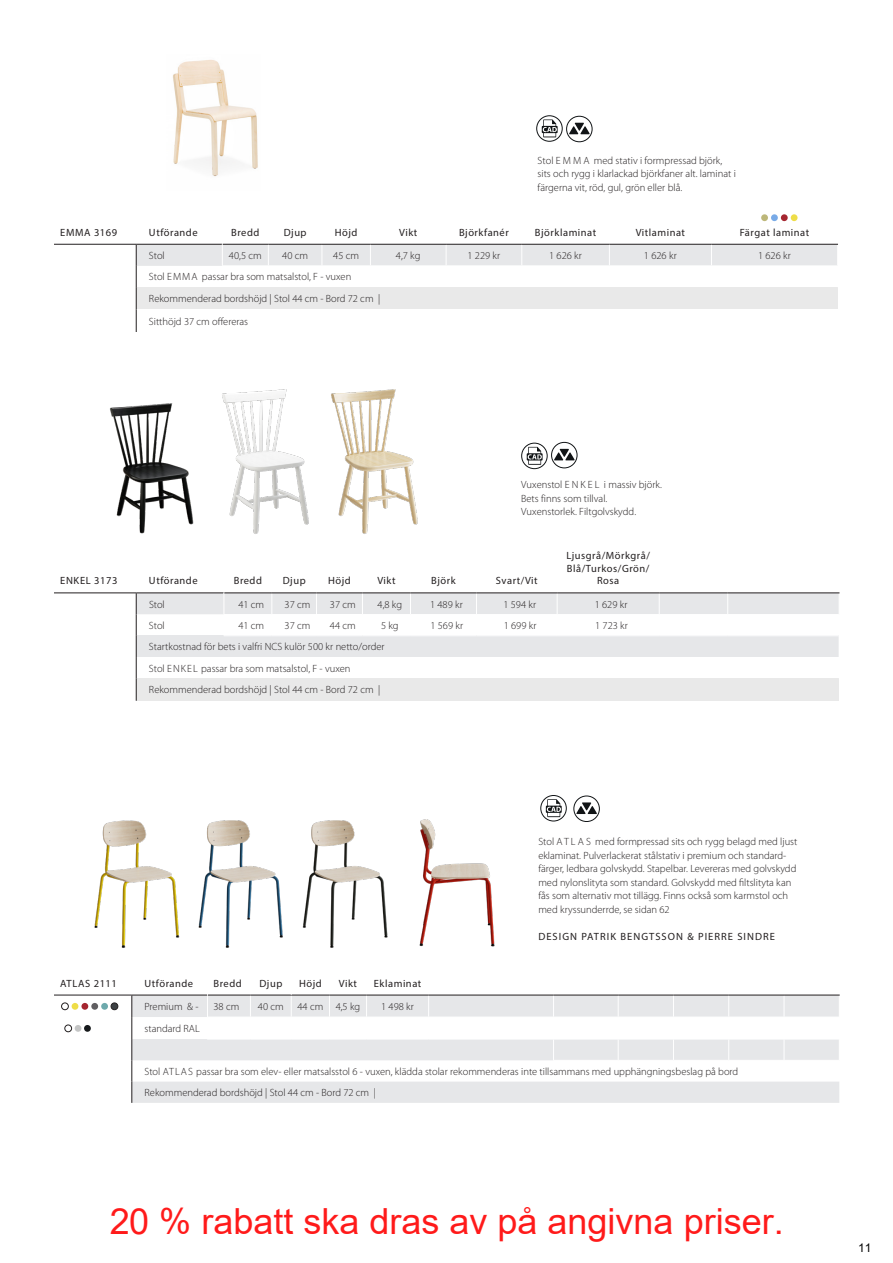
<style>
.page{position:relative;width:893px;height:1263px;background:#fff}
.page>*{position:absolute;margin:0;border:0;box-sizing:border-box;transform-origin:0 0}
.t1{font:36px "Arial";color:rgb(255 0 0/.9)}
.t2{font:12px "Arial";color:#000}
.t3{font:300 10.5px/13.5px "Myriad Pro";color:#231f20}
.t4{font:10.5px/12.6px "Myriad Pro";letter-spacing:.05em;color:#231f20;text-align:center}
.t5{font:10.5px "Myriad Pro";letter-spacing:.1em;color:#231f20}
.t6{font:10.5px "Myriad Pro";letter-spacing:.07em;color:#231f20}
</style>
<div class="page">
<img style="left:173px;top:60px;width:85px;height:117px">
<div style="left:711px;top:244px;width:127px;height:22px;background:#e6e7e9"></div>
<div style="left:136px;top:287px;width:702px;height:23px;background:#e9e9e9"></div>
<hr style="left:54px;top:244px;width:82px;height:1px;background:#231f20">
<svg style="left:136px;top:244px;width:576px;height:88px"></svg>
<hr style="left:222px;top:265px;width:46px;height:1px;background:#fff">
<hr style="left:268px;top:265px;width:54px;height:1px;background:#fff">
<hr style="left:322px;top:265px;width:48px;height:1px;background:#fff">
<hr style="left:370px;top:265px;width:76px;height:1px;background:#fff">
<hr style="left:446px;top:265px;width:76px;height:1px;background:#fff">
<hr style="left:522px;top:265px;width:87px;height:1px;background:#fff">
<hr style="left:609px;top:265px;width:102px;height:1px;background:#fff">
<hr style="left:711px;top:265px;width:126px;height:1px;background:#fff">
<hr style="left:223px;top:244px;width:45px;height:1px;background:#231f20">
<hr style="left:268px;top:244px;width:54px;height:1px;background:#231f20">
<hr style="left:322px;top:244px;width:48px;height:1px;background:#231f20">
<hr style="left:370px;top:244px;width:76px;height:1px;background:#231f20">
<hr style="left:446px;top:244px;width:76px;height:1px;background:#231f20">
<hr style="left:522px;top:244px;width:87px;height:1px;background:#231f20">
<hr style="left:609px;top:244px;width:102px;height:1px;background:#231f20">
<hr style="left:711px;top:244px;width:127px;height:1px;background:#231f20">
<svg style="left:837px;top:245px;width:1px;height:21px"></svg>
<div style="left:761px;top:214px;width:7px;height:7px;background:#bdb779;border-radius:50%"></div>
<div style="left:771px;top:214px;width:7px;height:7px;background:#78aae7;border-radius:50%"></div>
<div style="left:781px;top:214px;width:7px;height:7px;background:#a52630;border-radius:50%"></div>
<div style="left:791px;top:214px;width:6px;height:7px;background:#eedd48;border-radius:50%"></div>
<div style="left:536px;top:115px;width:27px;height:27px;border:1px solid #111416;border-radius:50%"></div>
<svg style="left:542px;top:119px;width:16px;height:18px"></svg>
<svg style="left:569px;top:123px;width:21px;height:11px"></svg>
<div style="left:566px;top:116px;width:26px;height:26px;border:1px solid #111416;border-radius:50%"></div>
<img style="left:110px;top:403px;width:84px;height:131px">
<hr style="left:54px;top:592px;width:82px;height:1px;background:#231f20">
<hr style="left:136px;top:592px;width:88px;height:1px;background:#231f20">
<hr style="left:224px;top:592px;width:48px;height:1px;background:#231f20">
<hr style="left:272px;top:592px;width:45px;height:1px;background:#231f20">
<hr style="left:317px;top:592px;width:45px;height:1px;background:#231f20">
<hr style="left:362px;top:592px;width:48px;height:1px;background:#231f20">
<hr style="left:410px;top:592px;width:66px;height:1px;background:#231f20">
<hr style="left:476px;top:592px;width:81px;height:1px;background:#231f20">
<hr style="left:557px;top:592px;width:102px;height:1px;background:#231f20">
<hr style="left:659px;top:592px;width:69px;height:1px;background:#231f20">
<hr style="left:728px;top:592px;width:111px;height:1px;background:#231f20">
<svg style="left:136px;top:593px;width:704px;height:108px"></svg>
<img style="left:222px;top:389px;width:87px;height:145px">
<div style="left:521px;top:443px;width:27px;height:26px;border:1px solid #111416;border-radius:50%"></div>
<svg style="left:527px;top:447px;width:16px;height:18px"></svg>
<svg style="left:554px;top:449px;width:21px;height:11px"></svg>
<div style="left:551px;top:442px;width:26px;height:26px;border:1px solid #111416;border-radius:50%"></div>
<img style="left:331px;top:389px;width:87px;height:145px">
<hr style="left:54px;top:995px;width:78px;height:1px;background:#231f20">
<svg style="left:131px;top:995px;width:709px;height:108px"></svg>
<div style="left:111px;top:1003px;width:7px;height:7px;background:#3d4144;border-radius:50%"></div>
<div style="left:111px;top:1003px;width:7px;height:7px;border:1px solid #231f20;border-radius:50%"></div>
<div style="left:101px;top:1003px;width:7px;height:7px;background:#6da9ac;border-radius:50%"></div>
<div style="left:91px;top:1003px;width:7px;height:7px;background:#605e61;border-radius:50%"></div>
<div style="left:81px;top:1003px;width:7px;height:7px;background:#a52630;border-radius:50%"></div>
<div style="left:72px;top:1003px;width:6px;height:7px;background:#eedd48;border-radius:50%"></div>
<div style="left:61px;top:1003px;width:8px;height:7px;border:1px solid #231f20;border-radius:50%"></div>
<div style="left:540px;top:795px;width:27px;height:26px;border:1px solid #111416;border-radius:50%"></div>
<svg style="left:546px;top:799px;width:16px;height:18px"></svg>
<svg style="left:576px;top:802px;width:21px;height:12px"></svg>
<div style="left:573px;top:795px;width:27px;height:27px;border:1px solid #111416;border-radius:50%"></div>
<div style="left:65px;top:1025px;width:7px;height:7px;border:1px solid #231f20;border-radius:50%"></div>
<div style="left:75px;top:1025px;width:6px;height:7px;background:#c4c5c5;border-radius:50%"></div>
<div style="left:84px;top:1025px;width:7px;height:7px;background:#16191b;border-radius:50%"></div>
<img style="left:94px;top:820px;width:86px;height:128px">
<img style="left:419px;top:819px;width:76px;height:128px">
<img style="left:198px;top:820px;width:85px;height:128px">
<img style="left:302px;top:820px;width:86px;height:128px">
<p class="t3" style="left:538px;top:154px;width:200px">Stol E M M A med stativ i formpressad björk, sits och rygg i klarlackad björkfaner alt. laminat i färgerna vit, röd, gul, grön eller blå.</p>
<p class="t4" style="left:60px;top:226px;width:59px">EMMA 3169</p>
<p class="t4" style="left:149px;top:226px;width:50px">Utförande</p>
<p class="t4" style="left:231px;top:226px;width:30px">Bredd</p>
<p class="t4" style="left:284px;top:226px;width:24px">Djup</p>
<p class="t4" style="left:335px;top:226px;width:24px">Höjd</p>
<p class="t4" style="left:399px;top:226px;width:20px">Vikt</p>
<p class="t4" style="left:459px;top:226px;width:51px">Björkfanér</p>
<p class="t4" style="left:535px;top:226px;width:63px">Björklaminat</p>
<p class="t4" style="left:636px;top:226px;width:51px">Vitlaminat</p>
<p class="t4" style="left:740px;top:226px;width:71px">Färgat laminat</p>
<p class="t3" style="left:149px;top:249px;width:17px">Stol</p>
<p class="t3" style="left:229px;top:249px;width:34px">40,5 cm</p>
<p class="t3" style="left:282px;top:249px;width:27px">40 cm</p>
<p class="t3" style="left:333px;top:249px;width:27px">45 cm</p>
<p class="t3" style="left:396px;top:249px;width:26px">4,7 kg</p>
<p class="t3" style="left:467px;top:249px;width:34px">1 229 kr</p>
<p class="t3" style="left:549px;top:249px;width:34px">1 626 kr</p>
<p class="t3" style="left:644px;top:249px;width:34px">1 626 kr</p>
<p class="t3" style="left:758px;top:249px;width:34px">1 626 kr</p>
<p class="t3" style="left:149px;top:270px;width:204px">Stol EMMA passar bra som matsalstol, F - vuxen</p>
<p class="t3" style="left:149px;top:292px;width:233px">Rekommenderad bordshöjd | Stol 44 cm - Bord 72 cm |</p>
<p class="t3" style="left:149px;top:315px;width:101px">Sitthöjd 37 cm offereras</p>
<p class="t3" style="left:521px;top:478px;width:142px">Vuxenstol E N K E L i massiv björk.<br>Bets finns som tillval.<br>Vuxenstorlek. Filtgolvskydd.</p>
<p class="t6" style="left:60px;top:574px;width:59px">ENKEL 3173</p>
<p class="t4" style="left:149px;top:574px;width:50px">Utförande</p>
<p class="t4" style="left:234px;top:574px;width:30px">Bredd</p>
<p class="t4" style="left:283px;top:574px;width:24px">Djup</p>
<p class="t4" style="left:328px;top:574px;width:24px">Höjd</p>
<p class="t4" style="left:377px;top:574px;width:20px">Vikt</p>
<p class="t4" style="left:431px;top:574px;width:26px">Björk</p>
<p class="t4" style="left:496px;top:574px;width:43px">Svart/Vit</p>
<p class="t4" style="left:566px;top:549px;width:85px">Ljusgrå/Mörkgrå/<br>Blå/Turkos/Grön/<br>Rosa</p>
<p class="t3" style="left:149px;top:597px;width:17px">Stol</p>
<p class="t3" style="left:238px;top:597px;width:27px">41 cm</p>
<p class="t3" style="left:285px;top:597px;width:27px">37 cm</p>
<p class="t3" style="left:330px;top:597px;width:27px">37 cm</p>
<p class="t3" style="left:378px;top:597px;width:26px">4,8 kg</p>
<p class="t3" style="left:430px;top:597px;width:34px">1 489 kr</p>
<p class="t3" style="left:503px;top:597px;width:34px">1 594 kr</p>
<p class="t3" style="left:595px;top:597px;width:34px">1 629 kr</p>
<p class="t3" style="left:149px;top:619px;width:17px">Stol</p>
<p class="t3" style="left:238px;top:619px;width:27px">41 cm</p>
<p class="t3" style="left:285px;top:619px;width:27px">37 cm</p>
<p class="t3" style="left:330px;top:619px;width:27px">44 cm</p>
<p class="t3" style="left:381px;top:619px;width:19px">5 kg</p>
<p class="t3" style="left:430px;top:619px;width:34px">1 569 kr</p>
<p class="t3" style="left:504px;top:619px;width:34px">1 699 kr</p>
<p class="t3" style="left:595px;top:619px;width:34px">1 723 kr</p>
<p class="t3" style="left:149px;top:640px;width:237px">Startkostnad för bets i valfri NCS kulör 500 kr netto/order</p>
<p class="t3" style="left:149px;top:661px;width:203px">Stol ENKEL passar bra som matsalstol, F - vuxen</p>
<p class="t3" style="left:149px;top:683px;width:233px">Rekommenderad bordshöjd | Stol 44 cm - Bord 72 cm |</p>
<p class="t3" style="left:538px;top:835px;width:261px">Stol A T L A S med formpressad sits och rygg belagd med ljust eklaminat. Pulverlackerat stålstativ i premium och standard&shy;färger, ledbara golvskydd. Stapelbar. Levereras med golvskydd med nylonslityta som standard. Golvskydd med filtslityta kan fås som alternativ mot tillägg. Finns också som karmstol och med kryssunderrde, se sidan 62</p>
<p class="t5" style="left:538px;top:930px;width:238px">DESIGN PATRIK BENGTSSON &amp; PIERRE SINDRE</p>
<p class="t4" style="left:60px;top:976px;width:58px">ATLAS 2111</p>
<p class="t4" style="left:145px;top:976px;width:50px">Utförande</p>
<p class="t4" style="left:213px;top:976px;width:30px">Bredd</p>
<p class="t4" style="left:259px;top:976px;width:24px">Djup</p>
<p class="t4" style="left:299px;top:976px;width:24px">Höjd</p>
<p class="t4" style="left:339px;top:976px;width:20px">Vikt</p>
<p class="t4" style="left:374px;top:976px;width:49px">Eklaminat</p>
<p class="t3" style="left:145px;top:1000px;width:56px">Premium &amp; -</p>
<p class="t3" style="left:213px;top:1000px;width:27px">38 cm</p>
<p class="t3" style="left:258px;top:1000px;width:27px">40 cm</p>
<p class="t3" style="left:297px;top:1000px;width:27px">44 cm</p>
<p class="t3" style="left:336px;top:1000px;width:26px">4,5 kg</p>
<p class="t3" style="left:381px;top:1000px;width:34px">1 498 kr</p>
<p class="t3" style="left:145px;top:1022px;width:57px">standard RAL</p>
<p class="t3" style="left:145px;top:1065px;width:595px">Stol ATLAS passar bra som elev- eller matsalsstol 6 - vuxen, klädda stolar rekommenderas inte tillsammans med upphängningsbeslag på bord</p>
<p class="t3" style="left:145px;top:1086px;width:233px">Rekommenderad bordshöjd | Stol 44 cm - Bord 72 cm |</p>
<h1 class="t1" style="left:109px;top:1196px;width:676px">20 % rabatt ska dras av på angivna priser.</h1>
<p class="t2" style="left:858px;top:1239px;width:15px">11</p>
</div>
